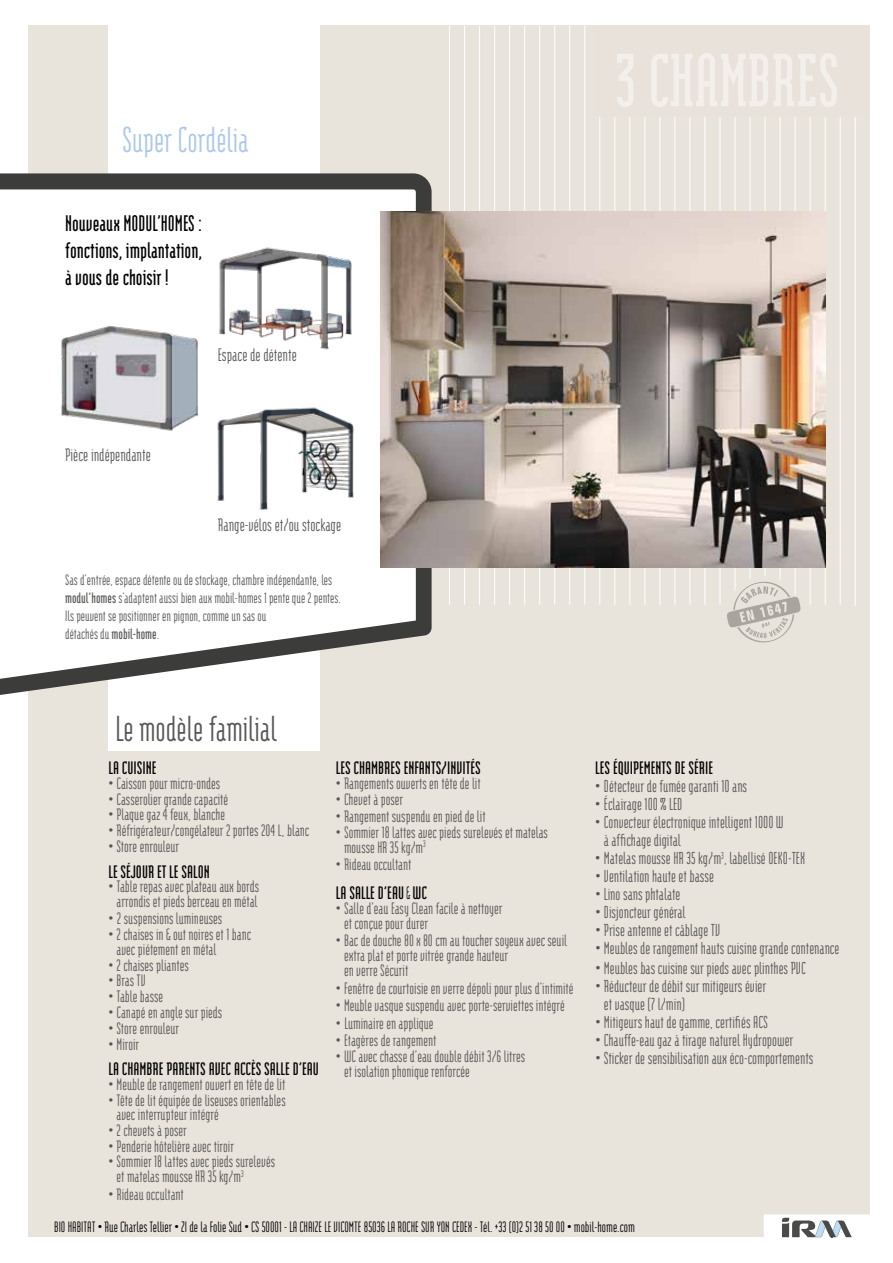
<style>
.page{position:relative;width:893px;height:1263px;background:#fff}
.page>*{position:absolute;margin:0;border:0;box-sizing:border-box;transform-origin:0 0}
.t1{font:36px "Modula OT Sans";color:#575756}
.t2{font:36px "Modula OT Sans";color:#abc8e8}
.t3{font:700 22.5px/27px "Modula OT Sans";color:#000;text-align:justify}
.t4{font:700 18px "Modula OT Sans";color:#000;scale:1.08 1}
.t5{font:18px "Modula OT Sans";color:#575756}
.t6{font:17.25px/18px "Modula OT Sans";color:#575756}
.t7{font:16.5px/15px "Modula OT Sans";color:#575756}
.t8{font:15px/18px "Modula OT Sans";color:#575756}
.t9{font:15px "Modula OT Sans";color:#000}
.s1{font-weight:700}
.s2{font-weight:400}
</style>
<div class="page">
<div style="left:28px;top:26px;width:842px;height:1211px;background:#e8e3db"></div>
<svg style="left:855px;top:117px;width:1px;height:489px"></svg>
<svg style="left:659px;top:117px;width:1px;height:488px"></svg>
<svg style="left:674px;top:117px;width:1px;height:488px"></svg>
<svg style="left:689px;top:117px;width:1px;height:488px"></svg>
<svg style="left:704px;top:117px;width:1px;height:488px"></svg>
<svg style="left:810px;top:117px;width:1px;height:488px"></svg>
<svg style="left:825px;top:117px;width:1px;height:488px"></svg>
<svg style="left:840px;top:117px;width:1px;height:488px"></svg>
<svg style="left:644px;top:117px;width:1px;height:488px"></svg>
<svg style="left:449px;top:26px;width:1px;height:579px"></svg>
<svg style="left:464px;top:26px;width:1px;height:579px"></svg>
<svg style="left:479px;top:26px;width:1px;height:579px"></svg>
<svg style="left:494px;top:26px;width:1px;height:579px"></svg>
<svg style="left:509px;top:26px;width:1px;height:579px"></svg>
<svg style="left:524px;top:26px;width:1px;height:579px"></svg>
<svg style="left:539px;top:26px;width:1px;height:579px"></svg>
<svg style="left:554px;top:26px;width:1px;height:579px"></svg>
<svg style="left:569px;top:26px;width:1px;height:579px"></svg>
<svg style="left:584px;top:26px;width:1px;height:579px"></svg>
<svg style="left:599px;top:117px;width:1px;height:488px"></svg>
<svg style="left:614px;top:117px;width:1px;height:488px"></svg>
<svg style="left:629px;top:117px;width:1px;height:488px"></svg>
<div style="left:764px;top:1214px;width:106px;height:23px;background:#fff"></div>
<div style="left:108px;top:26px;width:212px;height:725px;background:#fff"></div>
<svg style="left:0;top:173px;width:432px;height:522px"></svg>
<img style="left:55px;top:313px;width:171px;height:133px">
<img style="left:204px;top:402px;width:162px;height:114px">
<svg style="left:719px;top:117px;width:83px;height:526px"></svg>
<svg style="left:782px;top:1218px;width:70px;height:20px"></svg>
<img style="left:204px;top:241px;width:162px;height:115px">
<img style="left:381px;top:212px;width:445px;height:356px">
<h1 class="t2" style="left:122px;top:120px;width:128px">Super Cordélia</h1>
<h2 class="t3" style="left:65px;top:209px;width:139px">Nouveaux MODUL’HOMES : fonctions, implantation, à vous de choisir !</h2>
<p class="t5" style="left:218px;top:346px;width:80px">Espace de détente</p>
<p class="t5" style="left:65px;top:445px;width:87px">Pièce indépendante</p>
<p class="t5" style="left:218px;top:516px;width:125px">Range-vélos et/ou stockage</p>
<p class="t8" style="left:65px;top:570px;width:277px">Sas d’entrée, espace détente ou de stockage, chambre indépendante, les <span class="s1">modul’homes</span> s’adaptent aussi bien aux mobil-homes 1 pente que 2 pentes.<br>Ils peuvent se positionner en pignon, comme un sas ou<br>détachés du <span class="s1">mobil-home</span>.</p>
<h1 class="t1" style="left:115px;top:709px;width:163px">Le modèle familial</h1>
<p class="t4" style="left:108px;top:758px;width:46px">LA CUISINE</p>
<p class="t7" style="left:108px;top:776px;width:113px">• Caisson pour micro-ondes</p>
<p class="t7" style="left:108px;top:791px;width:121px">• Casserolier grande capacité</p>
<p class="t7" style="left:108px;top:807px;width:118px">• Plaque gaz 4 feux, blanche</p>
<p class="t7" style="left:108px;top:823px;width:202px">• Réfrigérateur/congélateur 2 portes 204 L, blanc</p>
<p class="t7" style="left:108px;top:839px;width:72px">• Store enrouleur</p>
<p class="t4" style="left:108px;top:861px;width:95px">LE SÉJOUR ET LE SALON</p>
<p class="t7" style="left:108px;top:879px;width:152px;line-height:14.5px;text-align:center">• Table repas avec plateau aux bords arrondis et pieds berceau en métal</p>
<p class="t7" style="left:108px;top:910px;width:115px">• 2 suspensions lumineuses</p>
<p class="t7" style="left:117px;top:927px;width:136px;line-height:14.5px;text-indent:-8px">• 2 chaises in&amp;out noires et 1 banc avec piétement en métal</p>
<p class="t7" style="left:108px;top:957px;width:82px">• 2 chaises pliantes</p>
<p class="t7" style="left:108px;top:973px;width:39px">• Bras TV</p>
<p class="t7" style="left:108px;top:989px;width:56px">• Table basse</p>
<p class="t7" style="left:108px;top:1005px;width:115px">• Canapé en angle sur pieds</p>
<p class="t7" style="left:108px;top:1020px;width:72px">• Store enrouleur</p>
<p class="t7" style="left:108px;top:1036px;width:32px">• Miroir</p>
<p class="t4" style="left:108px;top:1059px;width:196px">LA CHAMBRE PARENTS AVEC ACCÈS SALLE D’EAU</p>
<p class="t7" style="left:108px;top:1077px;width:178px">• Meuble de rangement ouvert en tête de lit</p>
<p class="t7" style="left:117px;top:1092px;width:171px;line-height:14.5px;text-indent:-8px">• Tête de lit équipée de liseuses orientables avec interrupteur intégré</p>
<p class="t7" style="left:108px;top:1123px;width:80px">• 2 chevets à poser</p>
<p class="t7" style="left:108px;top:1138px;width:127px">• Penderie hôtelière avec tiroir</p>
<p class="t7" style="left:117px;top:1154px;width:160px;line-height:14.5px;text-indent:-8px">• Sommier 18 lattes avec pieds surelevés et matelas mousse HR 35 kg/m<sup>3</sup></p>
<p class="t7" style="left:108px;top:1186px;width:77px">• Rideau occultant</p>
<p class="t4" style="left:336px;top:758px;width:136px">LES CHAMBRES ENFANTS/INVITÉS</p>
<p class="t7" style="left:336px;top:776px;width:146px">• Rangements ouverts en tête de lit</p>
<p class="t7" style="left:336px;top:792px;width:69px">• Chevet à poser</p>
<p class="t7" style="left:336px;top:808px;width:151px">• Rangement suspendu en pied de lit</p>
<p class="t7" style="left:344px;top:824px;width:205px;text-indent:-8px">• Sommier 18 lattes avec pieds surelevés et matelas mousse HR 35 kg/m<sup>3</sup></p>
<p class="t7" style="left:336px;top:857px;width:77px">• Rideau occultant</p>
<p class="t4" style="left:336px;top:883px;width:86px">LA SALLE D’EAU<span class="s2">&amp;</span> WC</p>
<p class="t7" style="left:344px;top:901px;width:160px;text-indent:-8px">• Salle d’eau Easy Clean facile à nettoyer et conçue pour durer</p>
<p class="t7" style="left:344px;top:933px;width:224px;text-indent:-8px">• Bac de douche 80x80 cm au toucher soyeux avec seuil extra plat et porte vitrée grande hauteur<br>en verre Sécurit</p>
<p class="t7" style="left:336px;top:980px;width:239px">• Fenêtre de courtoisie en verre dépoli pour plus d’intimité</p>
<p class="t7" style="left:336px;top:997px;width:230px">• Meuble vasque suspendu avec porte-serviettes intégré</p>
<p class="t7" style="left:336px;top:1016px;width:99px">• Luminaire en applique</p>
<p class="t7" style="left:336px;top:1033px;width:102px">• Etagères de rangement</p>
<p class="t7" style="left:344px;top:1049px;width:183px;text-indent:-8px">• WC avec chasse d’eau double débit 3/6 litres et isolation phonique renforcée</p>
<p class="t4" style="left:595px;top:758px;width:111px">LES ÉQUIPEMENTS DE SÉRIE</p>
<p class="t6" style="left:595px;top:777px;width:153px">• Détecteur de fumée garanti 10 ans</p>
<p class="t6" style="left:595px;top:795px;width:89px">• Éclairage 100% LED</p>
<p class="t6" style="left:604px;top:813px;width:181px;text-indent:-9px">• Convecteur électronique intelligent 1000 W à affichage digital</p>
<p class="t6" style="left:595px;top:849px;width:211px">• Matelas mousse HR 35 kg/m<sup>3</sup>, labellisé OEKO-TEX</p>
<p class="t6" style="left:595px;top:867px;width:120px">• Ventilation haute et basse</p>
<p class="t6" style="left:595px;top:885px;width:87px">• Lino sans phtalate</p>
<p class="t6" style="left:595px;top:903px;width:92px">• Disjoncteur général</p>
<p class="t6" style="left:595px;top:921px;width:126px">• Prise antenne et câblage TV</p>
<p class="t6" style="left:595px;top:939px;width:246px">• Meubles de rangement hauts cuisine grande contenance</p>
<p class="t6" style="left:595px;top:959px;width:212px">• Meubles bas cuisine sur pieds avec plinthes PVC</p>
<p class="t6" style="left:604px;top:977px;width:164px;text-indent:-9px">• Réducteur de débit sur mitigeurs évier et vasque (7 l/min)</p>
<p class="t6" style="left:595px;top:1013px;width:174px">• Mitigeurs haut de gamme, certifiés ACS</p>
<p class="t6" style="left:595px;top:1031px;width:200px">• Chauffe-eau gaz à tirage naturel Hydropower</p>
<p class="t6" style="left:595px;top:1049px;width:220px">• Sticker de sensibilisation aux éco-comportements</p>
<p class="t9" style="left:54px;top:1219px;width:582px">BIO HABITAT • Rue Charles Tellier • ZI de la Folie Sud • CS 50001 - LA CHAIZE LE VICOMTE 85036 LA ROCHE SUR YON CEDEX - Tél. +33 (0)2 51 38 50 00 • mobil-home.com</p>
</div>
